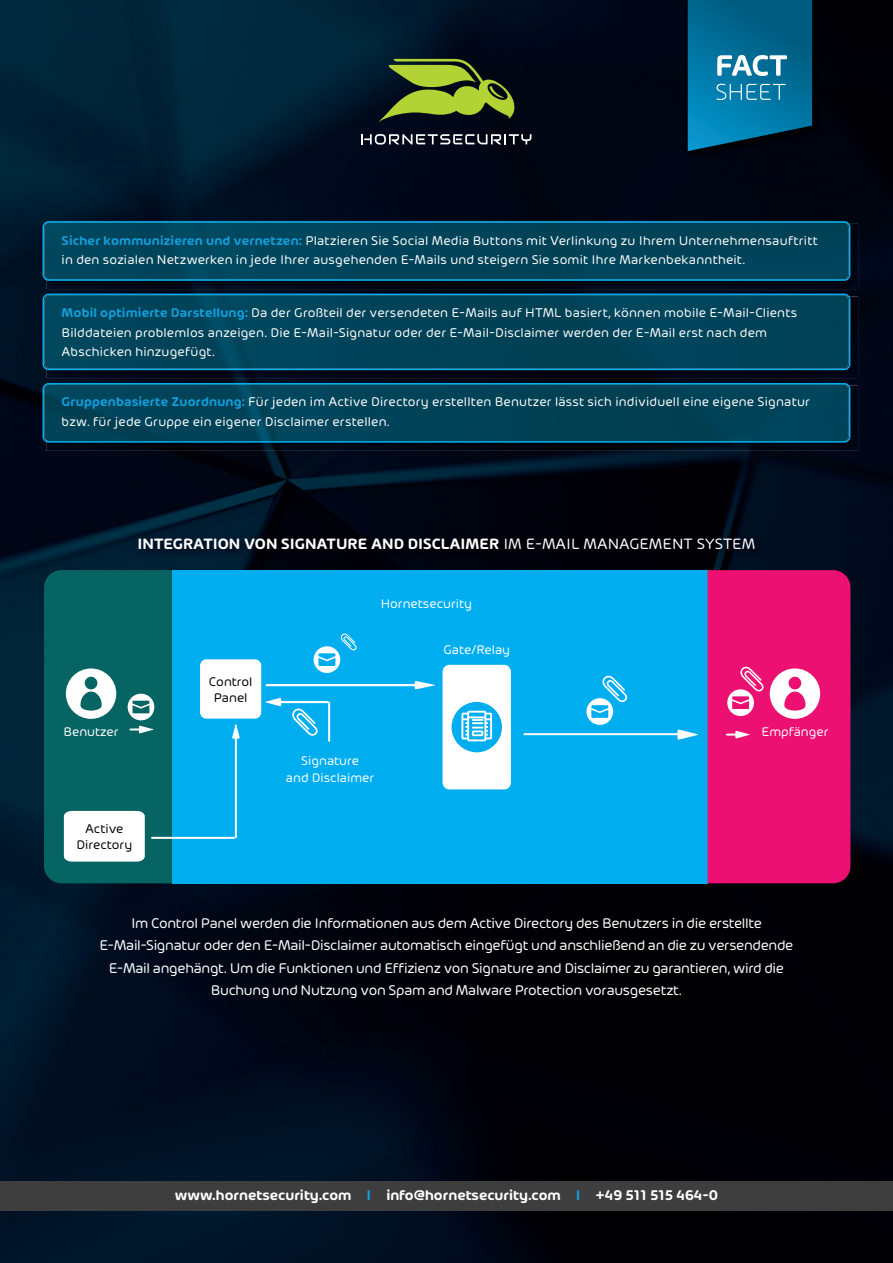
<style>
.page{position:relative;width:893px;height:1263px;background:#fff}
.page>*{position:absolute;margin:0;border:0;box-sizing:border-box;transform-origin:0 0}
.t1{font:600 16.05px "Hornet";color:#fff}
.t2{font:15px/22.5px "Hornet";letter-spacing:-.02em;color:#fff;text-align:center}
.t3{font:600 15px "Hornet";color:#fff}
.t4{font:13.5px/19.5px "Hornet";letter-spacing:.01em;color:#fff}
.t5{font:13.35px/16px "Hornet";color:#fff;text-align:center}
.t6{font:13.35px/16px "Hornet";color:#000;text-align:center}
.s1{font-weight:600;color:#159dd9}
.s2{font-weight:400}
.s3{color:#159dd9}
</style>
<div class="page">
<img style="left:0;top:0;width:893px;height:1263px">
<div style="left:0;top:1181px;width:893px;height:30px;background:#3e3e3f"></div>
<img style="left:682px;top:0;width:141px;height:162px">
<svg style="left:688px;top:0;width:124px;height:151px;background:#0b6e95"></svg>
<img style="left:46px;top:386px;width:812px;height:65px">
<div style="left:46px;top:386px;width:801px;height:54px;background:#004358"></div>
<div style="left:43px;top:383px;width:807px;height:60px;border:2px solid #00aeef;border-radius:6px"></div>
<img style="left:134px;top:533px;width:632px;height:27px">
<img style="left:46px;top:224px;width:812px;height:65px">
<div style="left:46px;top:224px;width:801px;height:54px;background:#00445a"></div>
<div style="left:43px;top:221px;width:807px;height:60px;border:2px solid #00aeef;border-radius:6px"></div>
<img style="left:46px;top:297px;width:812px;height:81px">
<div style="left:46px;top:297px;width:801px;height:70px;background:#004359"></div>
<div style="left:43px;top:294px;width:807px;height:76px;border:2px solid #00aeef;border-radius:6px"></div>
<svg style="left:361px;top:134px;width:170px;height:11px"></svg>
<svg style="left:379px;top:59px;width:138px;height:63px;background:#566a26"></svg>
<div style="left:172px;top:570px;width:535px;height:313px;background:#00aeef"></div>
<svg style="left:232px;top:724px;width:8px;height:15px"></svg>
<hr style="left:523px;top:733px;width:167px;height:2px;background:#fff">
<svg style="left:443px;top:665px;width:68px;height:124px;background:#d0f0fc"></svg>
<svg style="left:677px;top:729px;width:21px;height:11px"></svg>
<hr style="left:151px;top:837px;width:84px;height:2px;background:#fff">
<hr style="left:235px;top:725px;width:2px;height:113px;background:#fff">
<hr style="left:328px;top:702px;width:2px;height:40px;background:#fff">
<svg style="left:265px;top:681px;width:170px;height:8px"></svg>
<svg style="left:707px;top:570px;width:143px;height:313px;background:#e2237e"></svg>
<svg style="left:586px;top:676px;width:41px;height:49px"></svg>
<svg style="left:265px;top:698px;width:64px;height:38px"></svg>
<svg style="left:314px;top:633px;width:43px;height:40px"></svg>
<div style="left:200px;top:659px;width:61px;height:60px;background:#fff;border-radius:6px"></div>
<svg style="left:44px;top:570px;width:128px;height:313px;background:#2c7c7a"></svg>
<p class="t4" style="left:62px;top:230px;width:758px"><span class="s1">Sicher kommunizieren und vernetzen:</span> Platzieren Sie Social Media Buttons mit Verlinkung zu Ihrem Unternehmensauftritt in den sozialen Netzwerken in jede Ihrer ausgehenden E-Mails und steigern Sie somit Ihre Markenbekanntheit.</p>
<p class="t4" style="left:62px;top:302px;width:737px"><span class="s1">Mobil optimierte Darstellung:</span> Da der Großteil der versendeten E-Mails auf HTML basiert, können mobile E-Mail-Clients<br>Bilddateien problemlos anzeigen. Die E-Mail-Signatur oder der E-Mail-Disclaimer werden der E-Mail erst nach dem<br>Abschicken hinzugefügt.</p>
<p class="t4" style="left:62px;top:391px;width:750px"><span class="s1">Gruppenbasierte Zuordnung:</span> Für jeden im Active Directory erstellten Benutzer lässt sich individuell eine eigene Signatur bzw. für jede Gruppe ein eigener Disclaimer erstellen.</p>
<p class="t1" style="left:137px;top:532px;width:619px">INTEGRATION VON SIGNATURE AND DISCLAIMER <span class="s2">IM E-MAIL MANAGEMENT SYSTEM</span></p>
<p class="t6" style="left:209px;top:672px;width:45px">Control<br>Panel</p>
<p class="t5" style="left:381px;top:595px;width:93px">Hornetsecurity</p>
<p class="t5" style="left:443px;top:641px;width:68px">Gate/Relay</p>
<p class="t5" style="left:64px;top:723px;width:57px">Benutzer</p>
<p class="t5" style="left:761px;top:723px;width:69px">Empfänger</p>
<p class="t5" style="left:286px;top:752px;width:90px">Signature<br>and Disclaimer</p>
<p class="t6" style="left:77px;top:819px;width:57px">Active<br>Directory</p>
<p class="t2" style="left:100px;top:911px;width:695px">Im Control Panel werden die Informationen aus dem Active Directory des Benutzers in die erstellte E-Mail-Signatur oder den E-Mail-Disclaimer automatisch eingefügt und anschließend an die zu versendende E-Mail angehängt. Um die Funktionen und Effizienz von Signature and Disclaimer zu garantieren, wird die Buchung und Nutzung von Spam and Malware Protection vorausgesetzt.</p>
<p class="t3" style="left:175px;top:1185px;width:545px">www.hornetsecurity.com <span class="s3">I</span> info@hornetsecurity.com <span class="s3">I</span> +49 511 515 464-0</p>
</div>
